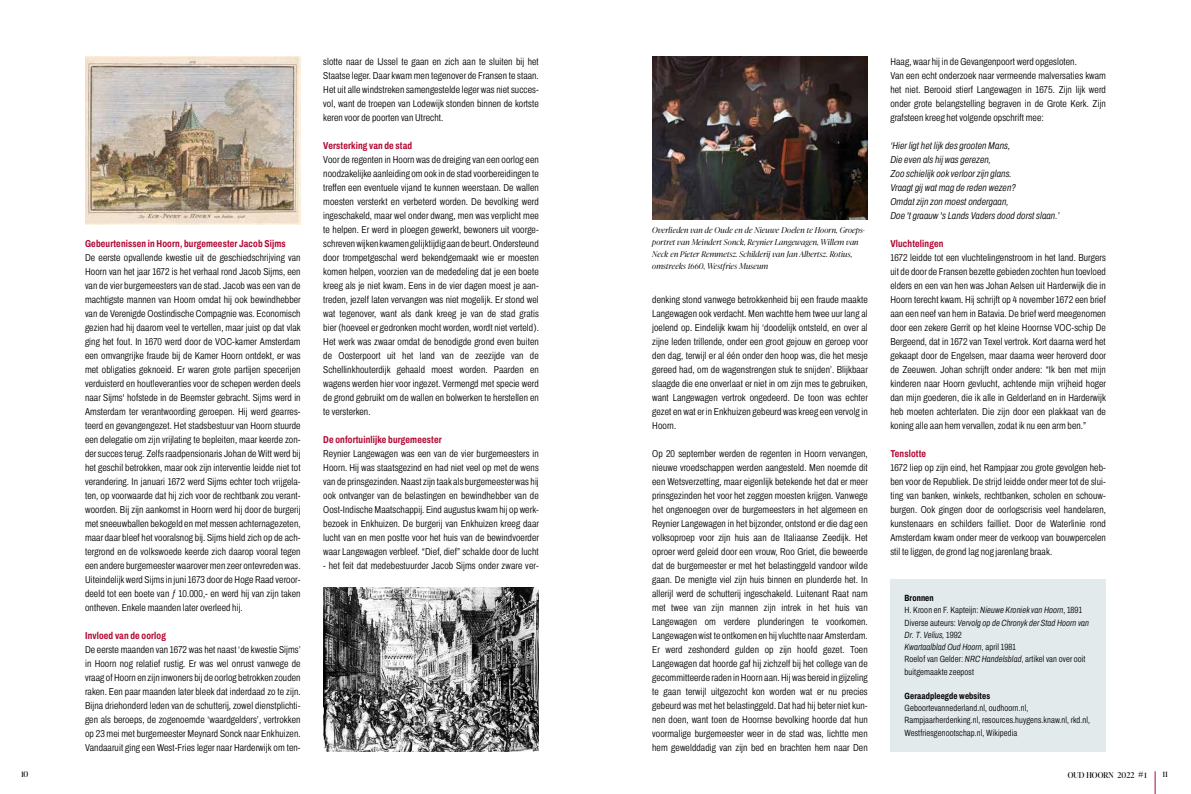
<style>
.page{position:relative;width:1191px;height:794px;background:#fff}
.page>*{position:absolute;margin:0;border:0;box-sizing:border-box;transform-origin:0 0}
.t1{font:300 10px/14px "Archivo Condensed";letter-spacing:.01em;color:#000;text-align:justify}
.t2{font:italic 300 10px/14px "Archivo Condensed";letter-spacing:.01em;color:#000}
.t3{font:700 10px "Archivo Condensed";letter-spacing:.015em;color:#b10933}
.t4{font:300 9px/12.2px "Archivo Condensed";letter-spacing:.015em;color:#000}
.t5{font:700 9px "Archivo Condensed";letter-spacing:.015em;color:#000}
.t6{font:italic 300 8px/12px "Ivy Presto Display";letter-spacing:.03em;color:#000}
.t7{font:8px "Ivy Presto Display";letter-spacing:.005em;color:#000}
.s1{font-weight:700}
.s2{font-style:italic}
.s3{font-family:"Baskerville"}
</style>
<div class="page">
<img style="left:652px;top:57px;width:215px;height:162px">
<img style="left:323px;top:587px;width:216px;height:164px">
<img style="left:85px;top:57px;width:215px;height:167px">
<div style="left:890px;top:579px;width:216px;height:172px;background:#e3eaec"></div>
<svg style="left:1154px;top:771px;width:1px;height:23px"></svg>
<p class="t3" style="left:85px;top:236px;width:202px">Gebeurtenissen in Hoorn, burgemeester Jacob Sijms</p>
<p class="t1" style="left:85px;top:251px;width:217px">De eerste opvallende kwestie uit de geschiedschrijving van Hoorn van het jaar 1672 is het verhaal rond Jacob Sijms, een van de vier burgemeesters van de stad. Jacob was een van de machtigste mannen van Hoorn omdat hij ook bewindhebber van de Verenigde Oostindische Compagnie was. Economisch gezien had hij daarom veel te vertellen, maar juist op dat vlak ging het fout. In 1670 werd door de VOC-kamer Amsterdam een omvangrijke fraude bij de Kamer Hoorn ontdekt, er was met obligaties geknoeid. Er waren grote partijen specerijen verduisterd en houtleveranties voor de schepen werden deels naar Sijms' hofstede in de Beemster gebracht. Sijms werd in Amsterdam ter verantwoording geroepen. Hij werd gearres&shy;teerd en gevangengezet. Het stadsbestuur van Hoorn stuurde een delegatie om zijn vrijlating te bepleiten, maar keerde zon&shy;der succes terug. Zelfs raadpensionaris Johan de Witt werd bij het geschil betrokken, maar ook zijn interventie leidde niet tot verandering. In januari 1672 werd Sijms echter toch vrijgela&shy;ten, op voorwaarde dat hij zich voor de rechtbank zou verant&shy;woorden. Bij zijn aankomst in Hoorn werd hij door de burgerij met sneeuwballen bekogeld en met messen achternagezeten, maar daar bleef het vooralsnog bij. Sijms hield zich op de ach&shy;tergrond en de volkswoede keerde zich daarop vooral tegen een andere burgemeester waarover men zeer ontevreden was.<br>Uiteindelijk werd Sijms in juni 1673 door de Hoge Raad veroor&shy;deeld tot een boete van ƒ 10.000,- en werd hij van zijn taken ontheven. Enkele maanden later overleed hij.</p>
<p class="t3" style="left:85px;top:628px;width:82px">Invloed van de oorlog</p>
<p class="t1" style="left:85px;top:643px;width:217px">De eerste maanden van 1672 was het naast ‘de kwestie Sijms’ in Hoorn nog relatief rustig. Er was wel onrust vanwege de vraag of Hoorn en zijn inwoners bij de oorlog betrokken zouden raken. Een paar maanden later bleek dat inderdaad zo te zijn.<br>Bijna driehonderd leden van de schutterij, zowel dienstplichti&shy;gen als beroeps, de zogenoemde ‘waardgelders’, vertrokken op 23 mei met burgemeester Meynard Sonck naar Enkhuizen.<br>Vandaaruit ging een West-Fries leger naar Harderwijk om ten-</p>
<p class="t1" style="left:323px;top:55px;width:217px">slotte naar de IJssel te gaan en zich aan te sluiten bij het Staatse leger. Daar kwam men tegenover de Fransen te staan.<br>Het uit alle windstreken samengestelde leger was niet succes&shy;vol, want de troepen van Lodewijk stonden binnen de kortste keren voor de poorten van Utrecht.</p>
<p class="t3" style="left:323px;top:138px;width:90px">Versterking van de stad</p>
<p class="t1" style="left:323px;top:153px;width:217px">Voor de regenten in Hoorn was de dreiging van een oorlog een noodzakelijke aanleiding om ook in de stad voorbereidingen te treffen een eventuele vijand te kunnen weerstaan. De wallen moesten versterkt en verbeterd worden. De bevolking werd ingeschakeld, maar wel onder dwang, men was verplicht mee te helpen. Er werd in ploegen gewerkt, bewoners uit voorge&shy;schreven wijken kwamen gelijktijdig aan de beurt. Ondersteund door trompetgeschal werd bekendgemaakt wie er moesten komen helpen, voorzien van de mededeling dat je een boete kreeg als je niet kwam. Eens in de vier dagen moest je aan&shy;treden, jezelf laten vervangen was niet mogelijk. Er stond wel wat tegenover, want als dank kreeg je van de stad gratis bier (hoeveel er gedronken mocht worden, wordt niet verteld).<br>Het werk was zwaar omdat de benodigde grond even buiten de Oosterpoort uit het land van de zeezijde van de Schellinkhouterdijk gehaald moest worden. Paarden en wagens werden hier voor ingezet. Vermengd met specie werd de grond gebruikt om de wallen en bolwerken te herstellen en te versterken.</p>
<p class="t3" style="left:323px;top:432px;width:120px">De onfortuinlijke burgemeester</p>
<p class="t1" style="left:323px;top:447px;width:217px">Reynier Langewagen was een van de vier burgemeesters in Hoorn. Hij was staatsgezind en had niet veel op met de wens van de prinsgezinden. Naast zijn taak als burgemeester was hij ook ontvanger van de belastingen en bewindhebber van de Oost-Indische Maatschappij. Eind augustus kwam hij op werk&shy;bezoek in Enkhuizen. De burgerij van Enkhuizen kreeg daar lucht van en men postte voor het huis van de bewindvoerder waar Langewagen verbleef. “Dief, dief” schalde door de lucht</p>
<p class="t1" style="left:323px;top:559px;width:217px">- het feit dat medebestuurder Jacob Sijms onder zware ver-</p>
<p class="t6" style="left:652px;top:224px;width:214px">Overlieden van de Oude en de Nieuwe Doelen te Hoorn, Groeps&shy;portret van Meindert Sonck, Reynier Langewagen, Willem van Neck en Pieter Remmetsz. Schilderij van Jan Albertsz. Rotius, omstreeks 1660, Westfries Museum</p>
<p class="t1" style="left:652px;top:293px;width:217px">denking stond vanwege betrokkenheid bij een fraude maakte Langewagen ook verdacht. Men wachtte hem twee uur lang al joelend op. Eindelijk kwam hij ‘doodelijk ontsteld, en over al zijne leden trillende, onder een groot gejouw en geroep voor den dag, terwijl er al één onder den hoop was, die het mesje gereed had, om de wagenstrengen stuk te snijden’. Blijkbaar slaagde die ene onverlaat er niet in om zijn mes te gebruiken, want Langewagen vertrok ongedeerd. De toon was echter gezet en wat er in Enkhuizen gebeurd was kreeg een vervolg in Hoorn.</p>
<p class="t1" style="left:652px;top:447px;width:217px">Op 20 september werden de regenten in Hoorn vervangen, nieuwe vroedschappen werden aangesteld. Men noemde dit een Wetsverzetting, maar eigenlijk betekende het dat er meer prinsgezinden het voor het zeggen moesten krijgen. Vanwege het ongenoegen over de burgemeesters in het algemeen en Reynier Langewagen in het bijzonder, ontstond er die dag een volksoproep voor zijn huis aan de Italiaanse Zeedijk. Het oproer werd geleid door een vrouw, Roo Griet, die beweerde dat de burgemeester er met het belastinggeld vandoor wilde gaan. De menigte viel zijn huis binnen en plunderde het. In allerijl werd de schutterij ingeschakeld. Luitenant Raat nam met twee van zijn mannen zijn intrek in het huis van Langewagen om verdere plunderingen te voorkomen.<br>Langewagen wist te ontkomen en hij vluchtte naar Amsterdam.<br>Er werd zeshonderd gulden op zijn hoofd gezet. Toen Langewagen dat hoorde gaf hij zichzelf bij het college van de gecommitteerde raden in Hoorn aan. Hij was bereid in gijzeling te gaan terwijl uitgezocht kon worden wat er nu precies gebeurd was met het belastinggeld. Dat had hij beter niet kun&shy;nen doen, want toen de Hoornse bevolking hoorde dat hun voormalige burgemeester weer in de stad was, lichtte men hem gewelddadig van zijn bed en brachten hem naar Den</p>
<p class="t1" style="left:890px;top:55px;width:217px;text-align:left">Haag, waar hij in de Gevangenpoort werd opgesloten.<br>Van een echt onderzoek naar vermeende malversaties kwam het niet. Berooid stierf Langewagen in 1675. Zijn lijk werd onder grote belangstelling begraven in de Grote Kerk. Zijn grafsteen kreeg het volgende opschrift mee:</p>
<p class="t2" style="left:890px;top:139px;width:171px">‘Hier ligt het lijk des grooten Mans,<br>Die even als hij was gerezen,<br>Zoo schielijk ook verloor zijn glans.<br>Vraagt gij wat mag de reden wezen?<br>Omdat zijn zon moest ondergaan,<br>Doe 't graauw 's Lands Vaders dood dorst slaan.’</p>
<p class="t3" style="left:890px;top:236px;width:54px">Vluchtelingen</p>
<p class="t1" style="left:890px;top:251px;width:217px">1672 leidde tot een vluchtelingenstroom in het land. Burgers uit de door de Fransen bezette gebieden zochten hun toevloed elders en een van hen was Johan Aelsen uit Harderwijk die in Hoorn terecht kwam. Hij schrijft op 4 november 1672 een brief aan een neef van hem in Batavia. De brief werd meegenomen door een zekere Gerrit op het kleine Hoornse VOC-schip De Bergeend, dat in 1672 van Texel vertrok. Kort daarna werd het gekaapt door de Engelsen, maar daarna weer heroverd door de Zeeuwen. Johan schrijft onder andere: “Ik ben met mijn kinderen naar Hoorn gevlucht, achtende mijn vrijheid hoger dan mijn goederen, die ik alle in Gelderland en in Harderwijk heb moeten achterlaten. Die zijn door een plakkaat van de koning alle aan hem vervallen, zodat ik nu een arm ben.”</p>
<p class="t3" style="left:890px;top:446px;width:37px">Tenslotte</p>
<p class="t1" style="left:890px;top:461px;width:217px">1672 liep op zijn eind, het Rampjaar zou grote gevolgen heb&shy;ben voor de Republiek. De strijd leidde onder meer tot de slui&shy;ting van banken, winkels, rechtbanken, scholen en schouw&shy;burgen. Ook gingen door de oorlogscrisis veel handelaren, kunstenaars en schilders failliet. Door de Waterlinie rond Amsterdam kwam onder meer de verkoop van bouwpercelen stil te liggen, de grond lag nog jarenlang braak.</p>
<p class="t4" style="left:904px;top:592px;width:186px"><span class="s1">Bronnen<br></span>H. Kroon en F. Kapteijn: <span class="s2">Nieuwe Kroniek van Hoorn</span>, 1891<br>Diverse auteurs: <span class="s2">Vervolg op de Chronyk der Stad Hoorn van Dr. T. Velius,</span> 1992<br><span class="s2">Kwartaalblad Oud Hoorn</span>, april 1981<br>Roelof van Gelder: <span class="s2">NRC Handelsblad</span>, artikel van over ooit buitgemaakte zeepost</p>
<p class="t5" style="left:904px;top:689px;width:87px">Geraadpleegde websites</p>
<p class="t4" style="left:904px;top:702px;width:187px">Geboortevannederland.nl, oudhoorn.nl,<br>Rampjaarherdenking.nl, resources.huygens.knaw.nl, rkd.nl,<br>Westfriesgenootschap.nl, Wikipedia</p>
<p class="t7" style="left:21px;top:769px;width:9px">10</p>
<p class="t7" style="left:1067px;top:769px;width:80px">OUD HOORN 2022 <span class="s3">#</span>1</p>
<p class="t7" style="left:1162px;top:769px;width:7px">11</p>
</div>
